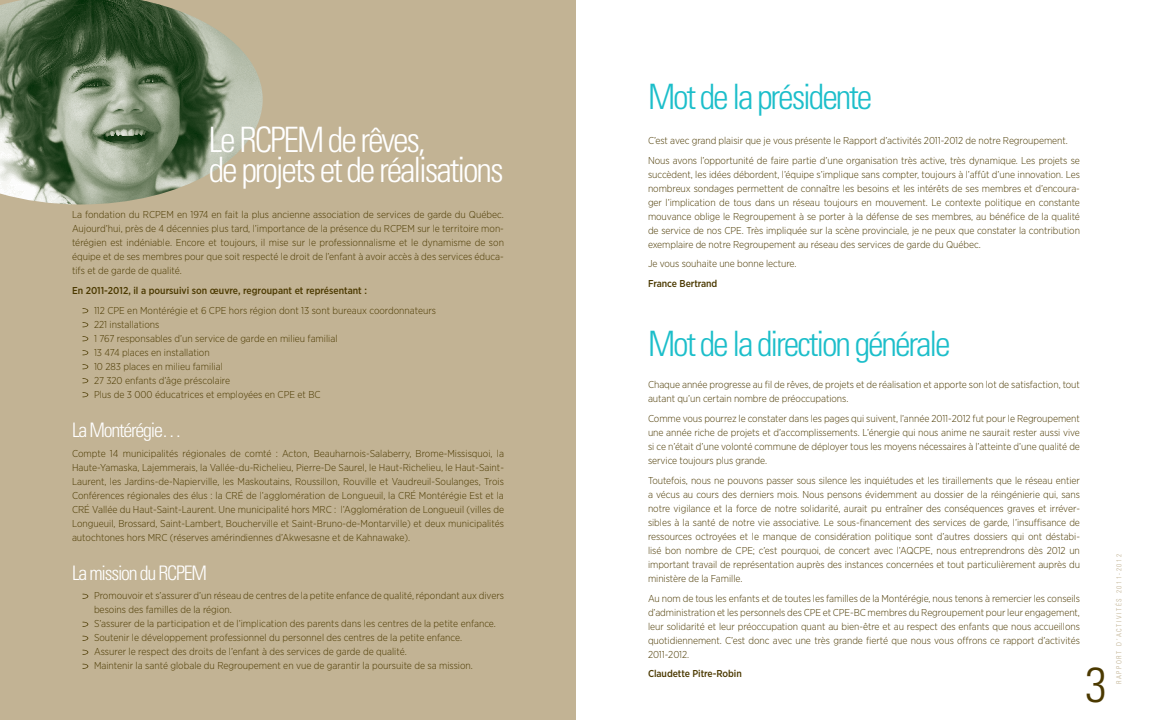
<style>
.page{position:relative;width:1152px;height:720px;background:#fff}
.page>*{position:absolute;margin:0;border:0;box-sizing:border-box;transform-origin:0 0}
.t1{font:300 condensed 49px "Univers";color:#4b3900}
.t2{font:300 condensed 35px "Univers";letter-spacing:-.06em;color:#1cbeca}
.t3{font:300 condensed 35px/30px "Univers";letter-spacing:-.06em;color:#fff}
.t4{font:300 condensed 20px "Univers";letter-spacing:-.06em;color:#fff}
.t5{font:300 10px/14px "Gotham Narrow";letter-spacing:-.005em;color:#4b3900;text-align:justify}
.t6{font:500 10px "Gotham Narrow";color:#4b3900}
.t7{font:300 condensed 7px "Univers";letter-spacing:.22em;color:#beaf8e}
</style>
<div class="page">
<div style="left:0;top:0;width:576px;height:720px;background:#c2b394"></div>
<svg style="left:83px;top:308px;width:5px;height:5px"></svg>
<svg style="left:83px;top:322px;width:5px;height:5px"></svg>
<svg style="left:83px;top:336px;width:5px;height:5px"></svg>
<svg style="left:83px;top:350px;width:5px;height:5px"></svg>
<svg style="left:83px;top:364px;width:5px;height:5px"></svg>
<svg style="left:83px;top:378px;width:5px;height:5px"></svg>
<svg style="left:83px;top:392px;width:5px;height:5px"></svg>
<svg style="left:83px;top:594px;width:5px;height:5px"></svg>
<svg style="left:83px;top:622px;width:5px;height:5px"></svg>
<svg style="left:83px;top:636px;width:5px;height:5px"></svg>
<svg style="left:83px;top:650px;width:5px;height:5px"></svg>
<svg style="left:83px;top:664px;width:5px;height:5px"></svg>
<img style="left:0;top:0;width:263px;height:204px">
<h2 class="t2" style="left:648px;top:76px;width:226px">Mot de la présidente</h2>
<h2 class="t3" style="left:209px;top:125px;width:296px">Le RCPEM de rêves,<br>de projets et de réalisations</h2>
<p class="t5" style="left:648px;top:130px;width:434px;line-height:19.8px">C’est avec grand plaisir que je vous présente le Rapport d’activités 2011-2012 de notre Regroupement.<br>Nous avons l’opportunité de faire partie d’une organisation très active, très dynamique. Les projets se</p>
<p class="t5" style="left:648px;top:167px;width:434px">succèdent, les idées débordent, l’équipe s’implique sans compter, toujours à l’affût d’une innovation. Les nombreux sondages permettent de connaître les besoins et les intérêts de ses membres et d’encoura&shy;ger l’implication de tous dans un réseau toujours en mouvement. Le contexte politique en constante mouvance oblige le Regroupement à se porter à la défense de ses membres, au bénéfice de la qualité de service de nos CPE. Très impliquée sur la scène provinciale, je ne peux que constater la contribution exemplaire de notre Regroupement au réseau des services de garde du Québec.</p>
<p class="t5" style="left:648px;top:257px;width:150px">Je vous souhaite une bonne lecture.</p>
<p class="t6" style="left:648px;top:277px;width:71px">France Bertrand</p>
<p class="t5" style="left:72px;top:207px;width:434px">La fondation du RCPEM en 1974 en fait la plus ancienne association de services de garde du Québec.<br>Aujourd’hui, près de 4 décennies plus tard, l’importance de la présence du RCPEM sur le territoire mon&shy;térégien est indéniable. Encore et toujours, il mise sur le professionnalisme et le dynamisme de son équipe et de ses membres pour que soit respecté le droit de l’enfant à avoir accès à des services éduca&shy;tifs et de garde de qualité.</p>
<p class="t6" style="left:72px;top:284px;width:297px">En 2011-2012, il a poursuivi son œuvre, regroupant et représentant :</p>
<p class="t5" style="left:94px;top:303px;width:344px;text-align:left">112 CPE en Montérégie et 6 CPE hors région dont 13 sont bureaux coordonnateurs 221 installations<br>1 767 responsables d’un service de garde en milieu familial<br>13 474 places en installation<br>10 283 places en milieu familial<br>27 320 enfants d’âge préscolaire<br>Plus de 3 000 éducatrices et employées en CPE et BC</p>
<h3 class="t4" style="left:72px;top:418px;width:111px">La Montérégie…</h3>
<p class="t5" style="left:72px;top:446px;width:434px">Compte 14 municipalités régionales de comté : Acton, Beauharnois-Salaberry, Brome-Missisquoi, la Haute-Yamaska, Lajemmerais, la Vallée-du-Richelieu, Pierre-De Saurel, le Haut-Richelieu, le Haut-Saint-Laurent, les Jardins-de-Napierville, les Maskoutains, Roussillon, Rouville et Vaudreuil-Soulanges, Trois Conférences régionales des élus : la CRÉ de l’agglomération de Longueuil, la CRÉ Montérégie Est et la CRÉ Vallée du Haut-Saint-Laurent. Une municipalité hors MRC : l’Agglomération de Longueuil (villes de Longueuil, Brossard, Saint-Lambert, Boucherville et Saint-Bruno-de-Montarville) et deux municipalités autochtones hors MRC (réserves amérindiennes d’Akwesasne et de Kahnawake).</p>
<h3 class="t4" style="left:72px;top:560px;width:137px">La mission du RCPEM</h3>
<p class="t5" style="left:94px;top:589px;width:412px;text-align:left">Promouvoir et s’assurer d’un réseau de centres de la petite enfance de qualité, répondant aux divers besoins des familles de la région.<br>S’assurer de la participation et de l’implication des parents dans les centres de la petite enfance.<br>Soutenir le développement professionnel du personnel des centres de la petite enfance.<br>Assurer le respect des droits de l’enfant à des services de garde de qualité.<br>Maintenir la santé globale du Regroupement en vue de garantir la poursuite de sa mission.</p>
<h2 class="t2" style="left:648px;top:322px;width:304px">Mot de la direction générale</h2>
<p class="t5" style="left:648px;top:378px;width:434px">Chaque année progresse au fil de rêves, de projets et de réalisation et apporte son lot de satisfaction, tout autant qu’un certain nombre de préoccupations.</p>
<p class="t5" style="left:648px;top:411px;width:434px">Comme vous pourrez le constater dans les pages qui suivent, l’année 2011-2012 fut pour le Regroupement une année riche de projets et d’accomplissements. L’énergie qui nous anime ne saurait rester aussi vive si ce n’était d’une volonté commune de déployer tous les moyens nécessaires à l’atteinte d’une qualité de service toujours plus grande.</p>
<p class="t5" style="left:648px;top:473px;width:434px">Toutefois, nous ne pouvons passer sous silence les inquiétudes et les tiraillements que le réseau entier a vécus au cours des derniers mois. Nous pensons évidemment au dossier de la réingénierie qui, sans notre vigilance et la force de notre solidarité, aurait pu entraîner des conséquences graves et irréver&shy;sibles à la santé de notre vie associative. Le sous-financement des services de garde, l’insuffisance de ressources octroyées et le manque de considération politique sont d’autres dossiers qui ont déstabi&shy;lisé bon nombre de CPE; c’est pourquoi, de concert avec l’AQCPE, nous entreprendrons dès 2012 un important travail de représentation auprès des instances concernées et tout particulièrement auprès du ministère de la Famille.</p>
<p class="t5" style="left:648px;top:591px;width:434px">Au nom de tous les enfants et de toutes les familles de la Montérégie, nous tenons à remercier les conseils d’administration et les personnels des CPE et CPE-BC membres du Regroupement pour leur engagement, leur solidarité et leur préoccupation quant au bien-être et au respect des enfants que nous accueillons quotidiennement. C’est donc avec une très grande fierté que nous vous offrons ce rapport d’activités 2011-2012.</p>
<p class="t6" style="left:648px;top:668px;width:95px">Claudette Pitre-Robin</p>
<h1 class="t1" style="left:1085px;top:656px;width:23px">3</h1>
<p class="t7" style="left:1115px;top:684px;width:131px;rotate:-90deg">RAPPORT D’ACTIVITÉS 2011-2012</p>
</div>
